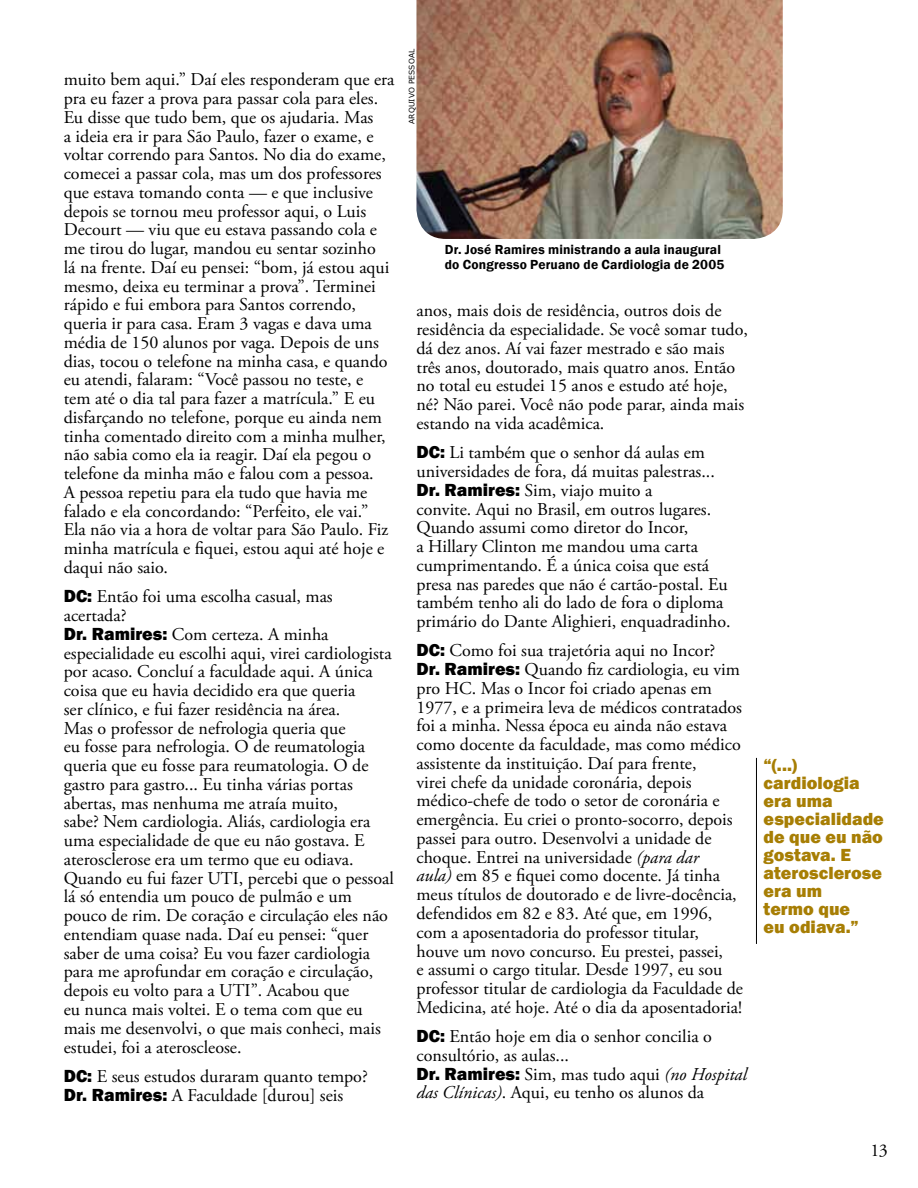
<style>
.page{position:relative;width:918px;height:1188px;background:#fff}
.page>*{position:absolute;margin:0;border:0;box-sizing:border-box;transform-origin:0 0}
.t1{font:18px/18.8px "Adobe Garamond Pro";color:#000}
.t2{font:800 18px/18px "Franklin Gothic";color:#a77e04}
.t3{font:600 13.5px/15px "Franklin Gothic";letter-spacing:.01em;color:#000}
.t4{font:7.5px "Verdana";letter-spacing:.025em;color:#000}
.s1{font-family:"Franklin Gothic";font-weight:800}
.s2{font-style:italic}
</style>
<div class="page">
<img style="left:416px;top:0;width:367px;height:239px">
<hr style="left:756px;top:758px;width:1px;height:186px;background:#000">
<p class="t1" style="left:64px;top:71px;width:332px">muito bem aqui.” Daí eles responderam que era pra eu fazer a prova para passar cola para eles.<br>Eu disse que tudo bem, que os ajudaria. Mas<br>a ideia era ir para São Paulo, fazer o exame, e voltar correndo para Santos. No dia do exame, comecei a passar cola, mas um dos professores que estava tomando conta — e que inclusive depois se tornou meu professor aqui, o Luis Decourt — viu que eu estava passando cola e me tirou do lugar, mandou eu sentar sozinho<br>lá na frente. Daí eu pensei: “bom, já estou aqui mesmo, deixa eu terminar a prova”. Terminei rápido e fui embora para Santos correndo, queria ir para casa. Eram 3 vagas e dava uma média de 150 alunos por vaga. Depois de uns dias, tocou o telefone na minha casa, e quando eu atendi, falaram: “Você passou no teste, e tem até o dia tal para fazer a matrícula.” E eu disfarçando no telefone, porque eu ainda nem tinha comentado direito com a minha mulher, não sabia como ela ia reagir. Daí ela pegou o telefone da minha mão e falou com a pessoa.<br>A pessoa repetiu para ela tudo que havia me falado e ela concordando: “Perfeito, ele vai.” Ela não via a hora de voltar para São Paulo. Fiz minha matrícula e fiquei, estou aqui até hoje e daqui não saio.</p>
<p class="t1" style="left:64px;top:588px;width:332px"><span class="s1">DC:</span> Então foi uma escolha casual, mas acertada?<br><span class="s1">Dr. Ramires:</span> Com certeza. A minha especialidade eu escolhi aqui, virei cardiologista por acaso. Concluí a faculdade aqui. A única coisa que eu havia decidido era que queria<br>ser clínico, e fui fazer residência na área.<br>Mas o professor de nefrologia queria que<br>eu fosse para nefrologia. O de reumatologia queria que eu fosse para reumatologia. O de gastro para gastro... Eu tinha várias portas abertas, mas nenhuma me atraía muito,<br>sabe? Nem cardiologia. Aliás, cardiologia era uma especialidade de que eu não gostava. E aterosclerose era um termo que eu odiava.<br>Quando eu fui fazer UTI, percebi que o pessoal lá só entendia um pouco de pulmão e um pouco de rim. De coração e circulação eles não entendiam quase nada. Daí eu pensei: “quer saber de uma coisa? Eu vou fazer cardiologia para me aprofundar em coração e circulação, depois eu volto para a UTI”. Acabou que<br>eu nunca mais voltei. E o tema com que eu mais me desenvolvi, o que mais conheci, mais estudei, foi a ateroscleose.</p>
<p class="t1" style="left:64px;top:1067px;width:306px"><span class="s1">DC:</span> E seus estudos duraram quanto tempo?<br><span class="s1">Dr. Ramires:</span> A Faculdade [durou] seis</p>
<p class="t4" style="left:406px;top:124px;width:77px;rotate:-90deg">ARQUIVO PESSOAL</p>
<p class="t3" style="left:445px;top:242px;width:281px">Dr. José Ramires ministrando a aula inaugural do Congresso Peruano de Cardiologia de 2005</p>
<p class="t1" style="left:416px;top:302px;width:333px">anos, mais dois de residência, outros dois de residência da especialidade. Se você somar tudo, dá dez anos. Aí vai fazer mestrado e são mais três anos, doutorado, mais quatro anos. Então no total eu estudei 15 anos e estudo até hoje, né? Não parei. Você não pode parar, ainda mais estando na vida acadêmica.</p>
<p class="t1" style="left:416px;top:444px;width:316px"><span class="s1">DC:</span> Li também que o senhor dá aulas em universidades de fora, dá muitas palestras...<br><span class="s1">Dr. Ramires:</span> Sim, viajo muito a<br>convite. Aqui no Brasil, em outros lugares.<br>Quando assumi como diretor do Incor,<br>a Hillary Clinton me mandou uma carta cumprimentando. É a única coisa que está presa nas paredes que não é cartão-postal. Eu também tenho ali do lado de fora o diploma primário do Dante Alighieri, enquadradinho.</p>
<p class="t1" style="left:416px;top:642px;width:328px"><span class="s1">DC:</span> Como foi sua trajetória aqui no Incor?<br><span class="s1">Dr. Ramires:</span> Quando fiz cardiologia, eu vim pro HC. Mas o Incor foi criado apenas em 1977, e a primeira leva de médicos contratados foi a minha. Nessa época eu ainda não estava como docente da faculdade, mas como médico assistente da instituição. Daí para frente,<br>virei chefe da unidade coronária, depois médico-chefe de todo o setor de coronária e emergência. Eu criei o pronto-socorro, depois passei para outro. Desenvolvi a unidade de choque. Entrei na universidade <span class="s2">(para dar<br>aula)</span> em 85 e fiquei como docente. Já tinha meus títulos de doutorado e de livre-docência, defendidos em 82 e 83. Até que, em 1996, com a aposentadoria do professor titular, houve um novo concurso. Eu prestei, passei,<br>e assumi o cargo titular. Desde 1997, eu sou professor titular de cardiologia da Faculdade de Medicina, até hoje. Até o dia da aposentadoria!</p>
<p class="t1" style="left:416px;top:1028px;width:332px"><span class="s1">DC:</span> Então hoje em dia o senhor concilia o consultório, as aulas...<br><span class="s1">Dr. Ramires:</span> Sim, mas tudo aqui <span class="s2">(no Hospital das Clínicas)</span>. Aqui, eu tenho os alunos da</p>
<p class="t2" style="left:764px;top:755px;width:122px">“(...) cardiologia era uma especialidade de que eu não gostava. E aterosclerose era um<br>termo que<br>eu odiava.”</p>
<p class="t1" style="left:871px;top:1142px;width:19px">13</p>
</div>
